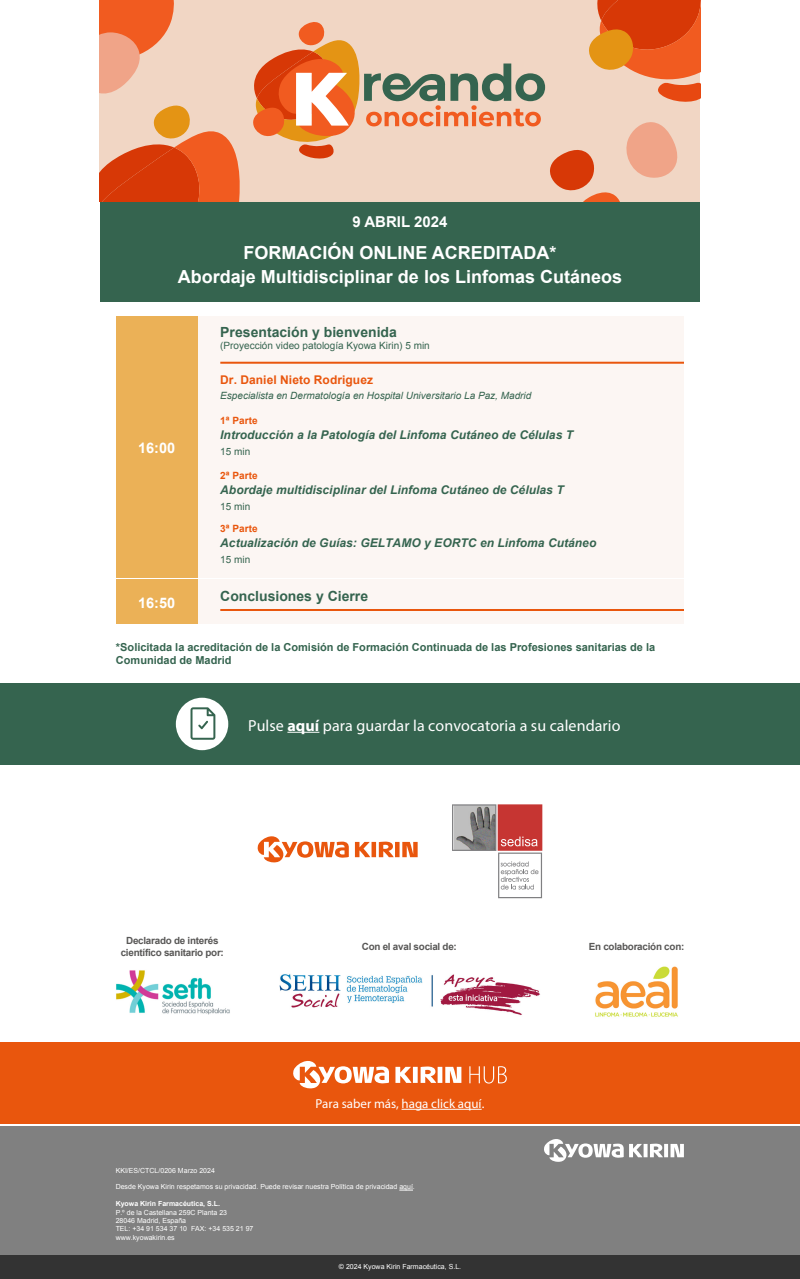
<style>
.page{position:relative;width:800px;height:1279px;background:#fff}
.page>*{position:absolute;margin:0;border:0;box-sizing:border-box;transform-origin:0 0}
.t1{font:700 18px/24px "Arial";color:#fff;text-align:center}
.t2{font:16px "Myriad Pro";letter-spacing:.005em;color:#fff}
.t3{font:700 15px "Arial";color:#fff}
.t4{font:700 14.5px "Arial";color:#fff}
.t5{font:700 14px "Arial";color:#35644f}
.t6{font:13px "Myriad Pro";color:#fff}
.t7{font:italic 700 12px "Arial";letter-spacing:.005em;color:#35644f}
.t8{font:700 12px "Arial";letter-spacing:.005em;color:#e9560d}
.t9{font:700 11px/13.2px "Arial";color:#35644f}
.t10{font:italic 10px "Arial";color:#35644f}
.t11{font:10px "Arial";color:#35644f}
.t12{font:700 10px "Arial";letter-spacing:.005em;color:#e9560d}
.t13{font:700 9.9px/11.8px "Arial";letter-spacing:-.025em;color:#585756;text-align:center}
.t14{font:7px/8.4px "Arial";color:#fff}
.t15{font:700 7px "Arial";color:#fff}
.s1{font-weight:700}
</style>
<div class="page">
<svg style="left:257px;top:836px;width:92px;height:26px"></svg>
<svg style="left:355px;top:841px;width:63px;height:16px"></svg>
<svg style="left:452px;top:804px;width:90px;height:94px"></svg>
<div style="left:100px;top:201px;width:600px;height:100px;background:#35644f"></div>
<div style="left:116px;top:316px;width:567px;height:261px;background:#fcf6f3"></div>
<div style="left:116px;top:316px;width:81px;height:261px;background:#ebb157"></div>
<hr style="left:220px;top:361px;width:464px;height:2px;background:#e9560d">
<div style="left:116px;top:579px;width:567px;height:45px;background:#fcf6f3"></div>
<div style="left:116px;top:579px;width:81px;height:45px;background:#ebb157"></div>
<hr style="left:220px;top:609px;width:464px;height:2px;background:#e9560d">
<div style="left:0;top:683px;width:799px;height:81px;background:#35644f"></div>
<hr style="left:287px;top:731px;width:32px;height:1px;background:#fff">
<div style="left:176px;top:697px;width:52px;height:53px;background:#fff;border-radius:50%"></div>
<svg style="left:191px;top:707px;width:24px;height:32px"></svg>
<div style="left:0;top:1125px;width:800px;height:130px;background:#808080"></div>
<svg style="left:399px;top:1189px;width:14px;height:1px"></svg>
<div style="left:0;top:1255px;width:800px;height:23px;background:#333"></div>
<svg style="left:544px;top:1139px;width:140px;height:22px"></svg>
<div style="left:0;top:1042px;width:800px;height:81px;background:#e9560d"></div>
<svg style="left:395px;top:1066px;width:16px;height:16px"></svg>
<svg style="left:293px;top:1061px;width:96px;height:27px"></svg>
<div style="left:413px;top:1066px;width:5px;height:16px;background:#fff"></div>
<hr style="left:438px;top:1066px;width:4px;height:16px;background:#fff">
<svg style="left:421px;top:1066px;width:15px;height:16px"></svg>
<svg style="left:445px;top:1066px;width:16px;height:16px"></svg>
<svg style="left:469px;top:1066px;width:38px;height:17px"></svg>
<hr style="left:402px;top:1108px;width:80px;height:1px;background:#fff">
<img style="left:116px;top:970px;width:114px;height:44px">
<img style="left:279px;top:974px;width:261px;height:41px">
<img style="left:595px;top:966px;width:83px;height:51px">
<svg style="left:100px;top:0;width:143px;height:201px;background:#ec9d7a"></svg>
<svg style="left:253px;top:0;width:447px;height:201px;background:#e8b79a"></svg>
<h3 class="t3" style="left:352px;top:212px;width:97px">9 ABRIL 2024</h3>
<h1 class="t1" style="left:178px;top:242px;width:446px">FORMACIÓN ONLINE ACREDITADA*<br>Abordaje Multidisciplinar de los Linfomas Cutáneos</h1>
<h3 class="t4" style="left:138px;top:438px;width:39px">16:00</h3>
<h3 class="t4" style="left:138px;top:592px;width:39px">16:50</h3>
<h3 class="t5" style="left:220px;top:323px;width:178px">Presentación y bienvenida</h3>
<h3 class="t11" style="left:220px;top:339px;width:211px">(Proyección video patología Kyowa Kirin) 5 min</h3>
<h3 class="t8" style="left:220px;top:371px;width:154px">Dr. Daniel Nieto Rodriguez</h3>
<h3 class="t12" style="left:220px;top:414px;width:39px">1ª Parte</h3>
<h3 class="t7" style="left:220px;top:427px;width:354px">Introducción a la Patología del Linfoma Cutáneo de Células T</h3>
<h3 class="t11" style="left:220px;top:444px;width:32px">15 min</h3>
<h3 class="t12" style="left:220px;top:469px;width:39px">2ª Parte</h3>
<h3 class="t7" style="left:220px;top:481px;width:345px">Abordaje multidisciplinar del Linfoma Cutáneo de Células T</h3>
<h3 class="t11" style="left:220px;top:499px;width:32px">15 min</h3>
<h3 class="t12" style="left:220px;top:522px;width:39px">3ª Parte</h3>
<h3 class="t7" style="left:220px;top:534px;width:378px">Actualización de Guías: GELTAMO y EORTC en Linfoma Cutáneo</h3>
<h3 class="t11" style="left:220px;top:552px;width:32px">15 min</h3>
<h3 class="t5" style="left:220px;top:586px;width:149px">Conclusiones y Cierre</h3>
<h3 class="t10" style="left:220px;top:389px;width:313px">Especialista en Dermatología en Hospital Universitario La Paz, Madrid</h3>
<h3 class="t9" style="left:116px;top:640px;width:541px">*Solicitada la acreditación de la Comisión de Formación Continuada de las Profesiones sanitarias de la<br>Comunidad de Madrid</h3>
<h2 class="t2" style="left:248px;top:715px;width:374px">Pulse <span class="s1">aquí</span> para guardar la convocatoria a su calendario</h2>
<h3 class="t13" style="left:121px;top:935px;width:105px">Declarado de interés científico sanitario por:</h3>
<h3 class="t13" style="left:362px;top:940px;width:97px">Con el aval social de:</h3>
<h3 class="t13" style="left:589px;top:940px;width:97px">En colaboración con:</h3>
<h3 class="t6" style="left:316px;top:1095px;width:170px">Para saber más, haga click aquí.</h3>
<p class="t14" style="left:116px;top:1165px;width:101px">KKI/ES/CTCL/0206 Marzo 2024</p>
<p class="t14" style="left:116px;top:1182px;width:301px">Desde Kyowa Kirin respetamos su privacidad. Puede revisar nuestra Política de privacidad aquí.</p>
<p class="t15" style="left:116px;top:1198px;width:106px">Kyowa Kirin Farmacéutica, S.L.</p>
<p class="t14" style="left:116px;top:1207px;width:139px">P.º de la Castellana 259C Planta 23<br>28046 Madrid, España<br>TEL: +34 91 534 37 10 FAX: +34 535 21 97 www.kyowakirin.es</p>
<p class="t14" style="left:339px;top:1262px;width:124px">© 2024 Kyowa Kirin Farmacéutica, S.L.</p>
</div>
